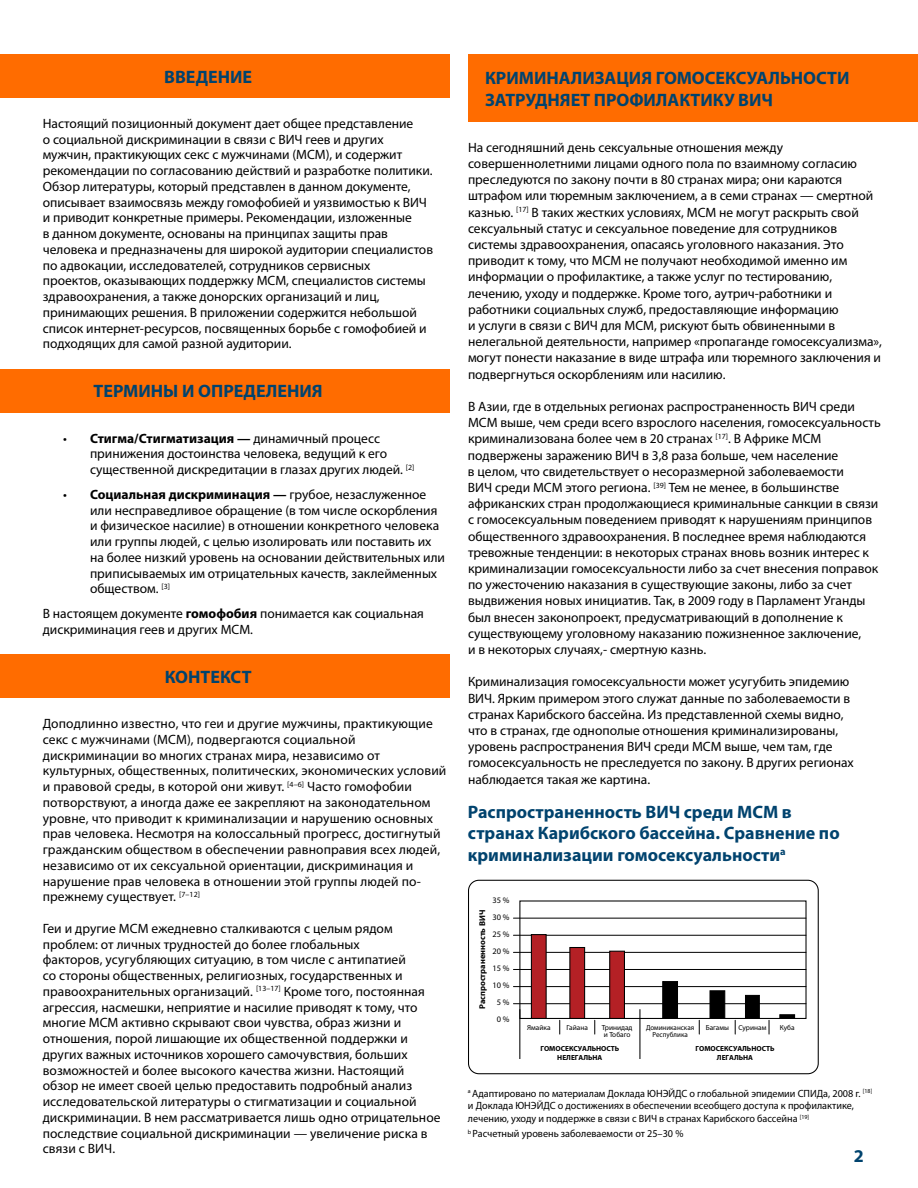
<style>
.page{position:relative;width:918px;height:1188px;background:#fff}
.page>*{position:absolute;margin:0;border:0;box-sizing:border-box;transform-origin:0 0}
.t1{font:700 18px/21.6px "Myriad Pro";color:#00436e}
.t2{font:13.5px/15.8px "Myriad Pro";color:#000}
.t3{font:10.5px/12.6px "Myriad Pro";color:#000}
.t4{font:8.4px "Myriad";color:#000}
.t5{font:700 8.4px "Myriad Pro";color:#000}
.t6{font:700 7.35px/8.9px "Myriad Pro";color:#000;text-align:center}
.t7{font:7.35px "Myriad Pro";color:#000}
.t8{font:7.35px/7.4px "Myriad Pro";color:#000;text-align:center;scale:.95 1}
.s1{font-weight:700}
</style>
<div class="page">
<div style="left:0;top:54px;width:450px;height:44px;background:#ff6c00"></div>
<div style="left:0;top:369px;width:450px;height:43px;background:#ff6c00"></div>
<div style="left:0;top:654px;width:450px;height:44px;background:#ff6c00"></div>
<div style="left:468px;top:54px;width:450px;height:68px;background:#ff6c00"></div>
<hr style="left:513px;top:1003px;width:293px;height:1px;background:#000">
<hr style="left:513px;top:986px;width:293px;height:1px;background:#000">
<hr style="left:513px;top:969px;width:293px;height:1px;background:#000">
<hr style="left:513px;top:952px;width:293px;height:1px;background:#000">
<hr style="left:513px;top:935px;width:293px;height:1px;background:#000">
<hr style="left:513px;top:918px;width:293px;height:1px;background:#000">
<svg style="left:559px;top:1020px;width:1px;height:14px"></svg>
<svg style="left:594px;top:1020px;width:1px;height:14px"></svg>
<hr style="left:639px;top:1009px;width:1px;height:50px;background:#000">
<hr style="left:519px;top:1009px;width:1px;height:50px;background:#000">
<svg style="left:699px;top:1020px;width:1px;height:14px"></svg>
<svg style="left:735px;top:1020px;width:1px;height:14px"></svg>
<svg style="left:769px;top:1020px;width:1px;height:14px"></svg>
<div style="left:662px;top:981px;width:16px;height:38px;background:#000;border:1px solid #000"></div>
<div style="left:710px;top:990px;width:15px;height:29px;background:#000;border:1px solid #000"></div>
<div style="left:745px;top:995px;width:15px;height:24px;background:#000;border:1px solid #000"></div>
<svg style="left:779px;top:1014px;width:16px;height:5px"></svg>
<div style="left:531px;top:934px;width:16px;height:85px;background:#b42025;border:1px solid #000"></div>
<div style="left:569px;top:947px;width:16px;height:72px;background:#b42025;border:1px solid #000"></div>
<div style="left:609px;top:951px;width:16px;height:68px;background:#b42025;border:1px solid #000"></div>
<div style="left:468px;top:880px;width:351px;height:194px;border:1px solid #000;border-radius:10px"></div>
<h1 class="t1" style="left:164px;top:65px;width:89px">ВВЕДЕНИЕ</h1>
<p class="t2" style="left:43px;top:115px;width:392px">Настоящий позиционный документ дает общее представление<br>о социальной дискриминации в связи с ВИЧ геев и других мужчин, практикующих секс с мужчинами (МСМ), и содержит рекомендации по согласованию действий и разработке политики.<br>Обзор литературы, который представлен в данном документе, описывает взаимосвязь между гомофобией и уязвимостью к ВИЧ и приводит конкретные примеры. Рекомендации, изложенные<br>в данном документе, основаны на принципах защиты прав человека и предназначены для широкой аудитории специалистов по адвокации, исследователей, сотрудников сервисных<br>проектов, оказывающих поддержку МСМ, специалистов системы здравоохранения, а также донорских организаций и лиц, принимающих решения. В приложении содержится небольшой список интернет-ресурсов, посвященных борьбе с гомофобией и подходящих для самой разной аудитории.</p>
<h1 class="t1" style="left:94px;top:380px;width:231px">ТЕРМИНЫ И ОПРЕДЕЛЕНИЯ</h1>
<p class="t2" style="left:90px;top:430px;width:326px;text-indent:-27px">• <span class="s1">Стигма/Стигматизация —</span> динамичный процесс принижения достоинства человека, ведущий к его существенной дискредитации в глазах других людей. <sup>[2]</sup></p>
<p class="t2" style="left:90px;top:486px;width:357px;text-indent:-27px">• <span class="s1">Социальная дискриминация —</span> грубое, незаслуженное или несправедливое обращение (в том числе оскорбления и физическое насилие) в отношении конкретного человека или группы людей, с целью изолировать или поставить их на более низкий уровень на основании действительных или приписываемых им отрицательных качеств, заклейменных обществом. <sup>[3]</sup></p>
<p class="t2" style="left:43px;top:606px;width:383px">В настоящем документе <span class="s1">гомофобия</span> понимается как социальная дискриминация геев и других МСМ.</p>
<h1 class="t1" style="left:165px;top:665px;width:88px">КОНТЕКСТ</h1>
<p class="t2" style="left:43px;top:716px;width:405px">Доподлинно известно, что геи и другие мужчины, практикующие секс с мужчинами (МСМ), подвергаются социальной дискриминации во многих странах мира, независимо от культурных, общественных, политических, экономических условий и правовой среды, в которой они живут. <sup>[4–6]</sup> Часто гомофобии потворствуют, а иногда даже ее закрепляют на законодательном уровне, что приводит к криминализации и нарушению основных прав человека. Несмотря на колоссальный прогресс, достигнутый гражданским обществом в обеспечении равноправия всех людей, независимо от их сексуальной ориентации, дискриминация и нарушение прав человека в отношении этой группы людей по&shy;прежнему существует. <sup>[7–12]</sup></p>
<p class="t2" style="left:43px;top:920px;width:399px">Геи и другие МСМ ежедневно сталкиваются с целым рядом проблем: от личных трудностей до более глобальных<br>факторов, усугубляющих ситуацию, в том числе с антипатией<br>со стороны общественных, религиозных, государственных и правоохранительных организаций. <sup>[13–17]</sup> Кроме того, постоянная агрессия, насмешки, неприятие и насилие приводят к тому, что многие МСМ активно скрывают свои чувства, образ жизни и отношения, порой лишающие их общественной поддержки и других важных источников хорошего самочувствия, больших возможностей и более высокого качества жизни. Настоящий обзор не имеет своей целью предоставить подробный анализ исследовательской литературы о стигматизации и социальной дискриминации. В нем рассматривается лишь одно отрицательное последствие социальной дискриминации — увеличение риска в связи с ВИЧ.</p>
<h1 class="t1" style="left:485px;top:67px;width:366px">КРИМИНАЛИЗАЦИЯ ГОМОСЕКСУАЛЬНОСТИ<br>ЗАТРУДНЯЕТ ПРОФИЛАКТИКУ ВИЧ</h1>
<p class="t2" style="left:468px;top:139px;width:416px;line-height:16.2px">На сегодняшний день сексуальные отношения между совершеннолетними лицами одного пола по взаимному согласию преследуются по закону почти в 80 странах мира; они караются штрафом или тюремным заключением, а в семи странах — смертной казнью. <sup>[17]</sup> В таких жестких условиях, МСМ не могут раскрыть свой сексуальный статус и сексуальное поведение для сотрудников системы здравоохранения, опасаясь уголовного наказания. Это приводит к тому, что МСМ не получают необходимой именно им информации о профилактике, а также услуг по тестированию, лечению, уходу и поддержке. Кроме того, аутрич-работники и работники социальных служб, предоставляющие информацию<br>и услуги в связи с ВИЧ для МСМ, рискуют быть обвиненными в нелегальной деятельности, например «пропаганде гомосексуализма», могут понести наказание в виде штрафа или тюремного заключения и подвергнуться оскорблениям или насилию.</p>
<p class="t2" style="left:468px;top:398px;width:414px;line-height:16.2px">В Азии, где в отдельных регионах распространенность ВИЧ среди МСМ выше, чем среди всего взрослого населения, гомосексуальность криминализована более чем в 20 странах <sup>[17]</sup>. В Африке МСМ подвержены заражению ВИЧ в 3,8 раза больше, чем население<br>в целом, что свидетельствует о несоразмерной заболеваемости<br>ВИЧ среди МСМ этого региона. <sup>[39]</sup> Тем не менее, в большинстве африканских стран продолжающиеся криминальные санкции в связи с гомосексуальным поведением приводят к нарушениям принципов общественного здравоохранения. В последнее время наблюдаются тревожные тенденции: в некоторых странах вновь возник интерес к криминализации гомосексуальности либо за счет внесения поправок по ужесточению наказания в существующие законы, либо за счет выдвижения новых инициатив. Так, в 2009 году в Парламент Уганды был внесен законопроект, предусматривающий в дополнение к существующему уголовному наказанию пожизненное заключение,<br>и в некоторых случаях,- смертную казнь.</p>
<p class="t2" style="left:468px;top:674px;width:387px;line-height:16.2px">Криминализация гомосексуальности может усугубить эпидемию ВИЧ. Ярким примером этого служат данные по заболеваемости в странах Карибского бассейна. Из представленной схемы видно, что в странах, где однополые отношения криминализированы, уровень распространения ВИЧ среди МСМ выше, чем там, где гомосексуальность не преследуется по закону. В других регионах наблюдается такая же картина.</p>
<h1 class="t1" style="left:468px;top:800px;width:373px">Распространенность ВИЧ среди МСМ в странах Карибского бассейна. Сравнение по криминализации гомосексуальности<sup>a</sup></h1>
<p class="t4" style="left:492px;top:896px;width:19px">35 %</p>
<p class="t5" style="left:477px;top:1009px;width:101px;rotate:-90deg">Распространенность ВИЧ</p>
<p class="t4" style="left:492px;top:913px;width:19px">30 %</p>
<p class="t4" style="left:492px;top:930px;width:19px">25 %</p>
<p class="t4" style="left:492px;top:947px;width:19px">20 %</p>
<p class="t4" style="left:492px;top:964px;width:19px">15 %</p>
<p class="t4" style="left:492px;top:981px;width:19px">10 %</p>
<p class="t4" style="left:497px;top:998px;width:14px">5 %</p>
<p class="t4" style="left:497px;top:1015px;width:14px">0 %</p>
<p class="t7" style="left:567px;top:1023px;width:23px">Гайана</p>
<p class="t7" style="left:602px;top:1023px;width:32px">Тринидад</p>
<p class="t7" style="left:706px;top:1023px;width:25px">Багамы</p>
<p class="t7" style="left:738px;top:1023px;width:30px">Суринам</p>
<p class="t7" style="left:780px;top:1023px;width:16px">Куба</p>
<p class="t7" style="left:604px;top:1030px;width:28px">и Тобаго</p>
<p class="t7" style="left:527px;top:1023px;width:25px">Ямайка</p>
<p class="t8" style="left:646px;top:1023px;width:52px">Доминиканская<br>Республика</p>
<p class="t6" style="left:540px;top:1044px;width:80px">ГОМОСЕКСУАЛЬНОСТЬ<br>НЕЛЕГАЛЬНА</p>
<p class="t6" style="left:696px;top:1044px;width:80px">ГОМОСЕКСУАЛЬНОСТЬ<br>ЛЕГАЛЬНА</p>
<p class="t3" style="left:468px;top:1087px;width:406px"><sup>a</sup> Адаптировано по материалам Доклада ЮНЭЙДС о глобальной эпидемии СПИДа, 2008 г. <sup>[18] </sup>и Доклада ЮНЭЙДС о достижениях в обеспечении всеобщего доступа к профилактике, лечению, уходу и поддержке в связи с ВИЧ в странах Карибского бассейна <sup>[19]</sup></p>
<p class="t3" style="left:468px;top:1127px;width:217px"><sup>b</sup> Расчетный уровень заболеваемости от 25–30 %</p>
<h1 class="t1" style="left:854px;top:1145px;width:11px">2</h1>
</div>
